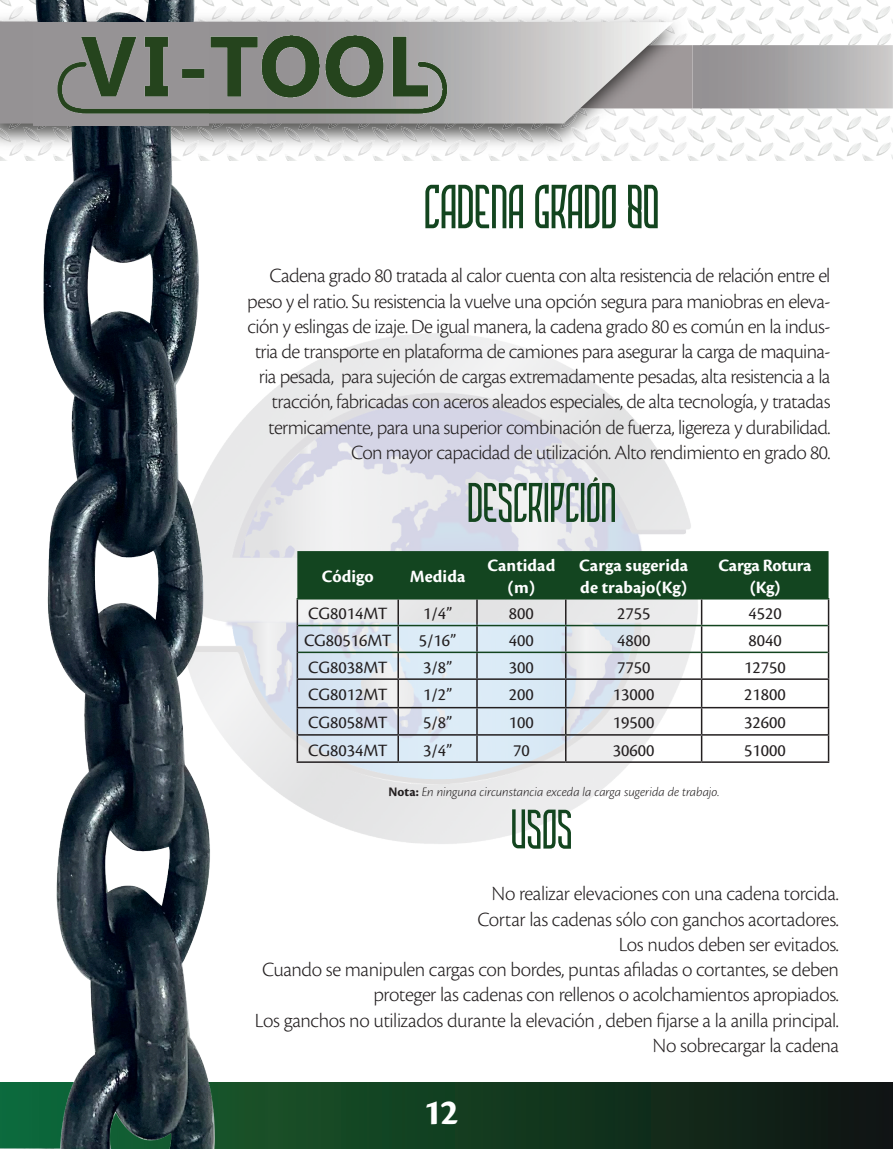
<style>
.page{position:relative;width:893px;height:1149px;background:#fff}
.page>*{position:absolute;margin:0;border:0;box-sizing:border-box;transform-origin:0 0}
.TITULO_PRODUCTO{font:58.5px "HIGHSTORIES Demo";color:#13451f}
.TITULO_PRODUCTO-2{font:52.5px "HIGHSTORIES Demo";color:#13451f}
.t1{font:37.5px "Cronos Pro Bold Capt";color:#fff}
.t2{font:300 21px/25.2px "Cronos Pro";letter-spacing:-.03em;color:#231f20;text-align:right}
.t3{font:18px "Cronos Pro";color:#231f20}
.t4{font:700 18px/21.6px "Cronos Pro";letter-spacing:.005em;color:#fff;text-align:center}
.t5{font:700 18px/21.6px "Cronos Pro";letter-spacing:-.015em;color:#fff;text-align:center}
.t6{font:italic 300 13.5px "Cronos Pro";letter-spacing:-.005em;color:#231f20}
.s1{font-weight:700;font-style:normal}
</style>
<div class="page">
<img style="left:247px;top:333px;width:493px;height:511px">
<svg style="left:247px;top:0;width:646px;height:161px"></svg>
<img style="left:673px;top:45px;width:19px;height:63px">
<svg style="left:247px;top:21px;width:426px;height:102px"></svg>
<svg style="left:247px;top:1082px;width:646px;height:66px"></svg>
<img style="left:0;top:0;width:247px;height:1148px">
<hr style="left:297px;top:761px;width:101px;height:1px;background:#231f20">
<hr style="left:398px;top:761px;width:79px;height:1px;background:#231f20">
<hr style="left:477px;top:761px;width:89px;height:1px;background:#231f20">
<hr style="left:566px;top:761px;width:136px;height:1px;background:#231f20">
<hr style="left:702px;top:761px;width:127px;height:1px;background:#231f20">
<svg style="left:297px;top:551px;width:532px;height:210px"></svg>
<svg style="left:593px;top:477px;width:5px;height:5px"></svg>
<div style="left:33px;top:22px;width:175px;height:103px;background:#969395"></div>
<img style="left:57px;top:22px;width:396px;height:99px">
<p class="TITULO_PRODUCTO" style="left:425px;top:174px;width:237px">CADENA GRADO 80</p>
<p class="t2" style="left:247px;top:263px;width:585px">Cadena grado 80 tratada al calor cuenta con alta resistencia de relación entre el peso y el ratio. Su resistencia la vuelve una opción segura para maniobras en eleva&shy;ción y eslingas de izaje. De igual manera, la cadena grado 80 es común en la indus&shy;tria de transporte en plataforma de camiones para asegurar la carga de maquina&shy;ria pesada, para sujeción de cargas extremadamente pesadas, alta resistencia a la tracción, fabricadas con aceros aleados especiales, de alta tecnología, y tratadas termicamente, para una superior combinación de fuerza, ligereza y durabilidad.<br>Con mayor capacidad de utilización. Alto rendimiento en grado 80.</p>
<p class="TITULO_PRODUCTO-2" style="left:469px;top:473px;width:150px">DESCRIPCION</p>
<p class="t4" style="left:322px;top:565px;width:54px">Código</p>
<p class="t4" style="left:410px;top:565px;width:57px">Medida</p>
<p class="t4" style="left:487px;top:555px;width:69px">Cantidad (m)</p>
<p class="t4" style="left:579px;top:555px;width:111px;text-align:left">Carga sugerida de trabajo(Kg)</p>
<p class="t5" style="left:718px;top:555px;width:95px">Carga Rotura (Kg)</p>
<p class="t3" style="left:308px;top:603px;width:81px">CG8014MT</p>
<p class="t3" style="left:423px;top:603px;width:31px">1/4”</p>
<p class="t3" style="left:509px;top:603px;width:27px">800</p>
<p class="t3" style="left:617px;top:603px;width:35px">2755</p>
<p class="t3" style="left:748px;top:603px;width:35px">4520</p>
<p class="t3" style="left:304px;top:629px;width:89px">CG80516MT</p>
<p class="t3" style="left:419px;top:629px;width:39px">5/16”</p>
<p class="t3" style="left:509px;top:629px;width:27px">400</p>
<p class="t3" style="left:617px;top:629px;width:35px">4800</p>
<p class="t3" style="left:748px;top:629px;width:35px">8040</p>
<p class="t3" style="left:308px;top:656px;width:81px">CG8038MT</p>
<p class="t3" style="left:423px;top:656px;width:31px">3/8”</p>
<p class="t3" style="left:509px;top:656px;width:27px">300</p>
<p class="t3" style="left:617px;top:656px;width:35px">7750</p>
<p class="t3" style="left:744px;top:656px;width:43px">12750</p>
<p class="t3" style="left:308px;top:684px;width:81px">CG8012MT</p>
<p class="t3" style="left:423px;top:684px;width:31px">1/2”</p>
<p class="t3" style="left:509px;top:684px;width:27px">200</p>
<p class="t3" style="left:613px;top:684px;width:43px">13000</p>
<p class="t3" style="left:744px;top:684px;width:43px">21800</p>
<p class="t3" style="left:308px;top:712px;width:81px">CG8058MT</p>
<p class="t3" style="left:423px;top:712px;width:31px">5/8”</p>
<p class="t3" style="left:509px;top:712px;width:27px">100</p>
<p class="t3" style="left:613px;top:712px;width:43px">19500</p>
<p class="t3" style="left:744px;top:712px;width:43px">32600</p>
<p class="t3" style="left:308px;top:739px;width:81px">CG8034MT</p>
<p class="t3" style="left:423px;top:739px;width:31px">3/4”</p>
<p class="t3" style="left:513px;top:739px;width:18px">70</p>
<p class="t3" style="left:613px;top:739px;width:43px">30600</p>
<p class="t3" style="left:744px;top:739px;width:43px">51000</p>
<p class="t6" style="left:388px;top:783px;width:332px"><span class="s1">Nota:</span> En ninguna circunstancia exceda la carga sugerida de trabajo.</p>
<p class="TITULO_PRODUCTO-2" style="left:512px;top:799px;width:63px">USOS</p>
<p class="t2" style="left:491px;top:881px;width:349px">No realizar elevaciones con una cadena torcida.</p>
<p class="t2" style="left:477px;top:906px;width:363px">Cortar las cadenas sólo con ganchos acortadores.<br>Los nudos deben ser evitados.</p>
<p class="t2" style="left:262px;top:956px;width:578px">Cuando se manipulen cargas con bordes, puntas afiladas o cortantes, se deben proteger las cadenas con rellenos o acolchamientos apropiados.</p>
<p class="t2" style="left:255px;top:1007px;width:585px">Los ganchos no utilizados durante la elevación , deben fijarse a la anilla principal.</p>
<p class="t2" style="left:652px;top:1032px;width:188px">No sobrecargar la cadena</p>
<h3 class="t1" style="left:423px;top:1090px;width:38px">12</h3>
</div>
